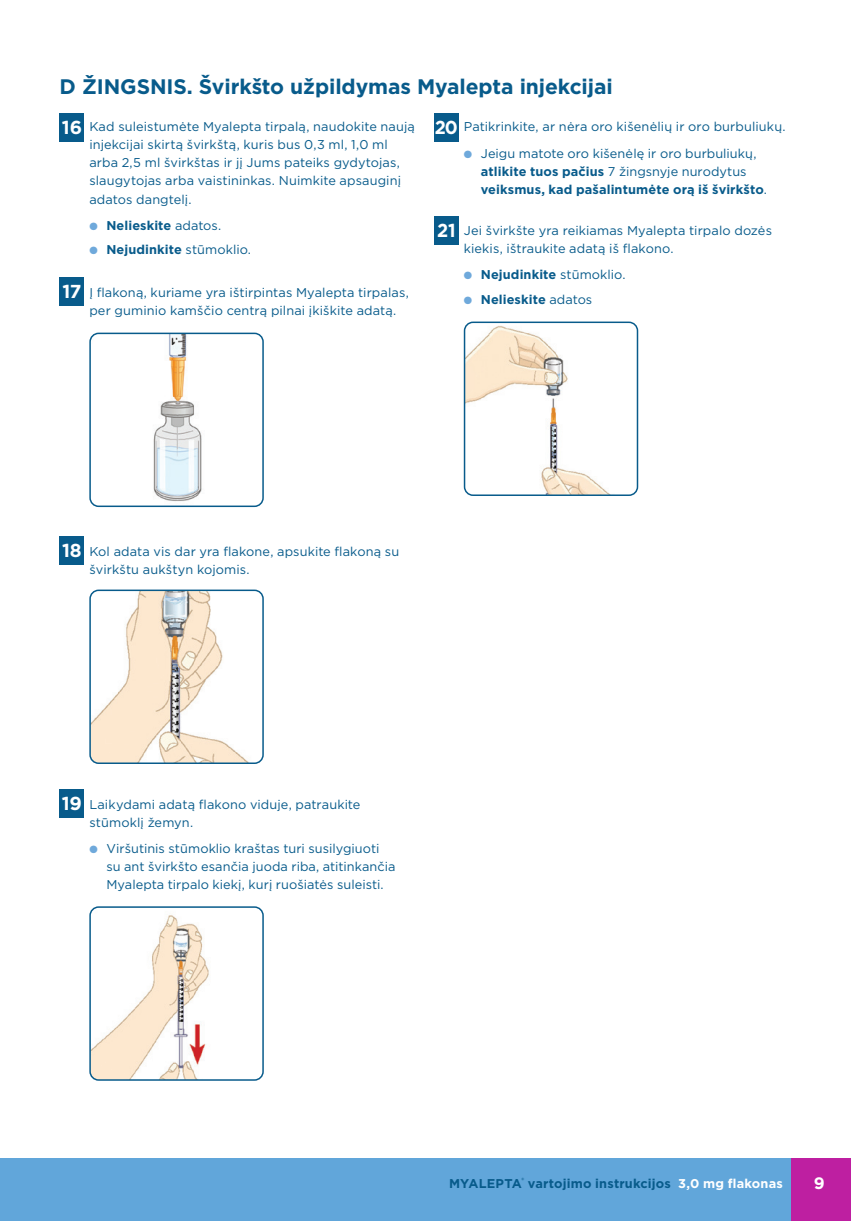
<style>
.page{position:relative;width:851px;height:1221px;background:#fff}
.page>*{position:absolute;margin:0;border:0;box-sizing:border-box;transform-origin:0 0}
.Subhead{font:700 21px "Gotham";letter-spacing:-.005em;color:#085b8b}
.t1{font:700 18.75px "Gotham";letter-spacing:-.005em;color:#fff}
.t2{font:700 18.75px "Gotham";letter-spacing:-.005em;color:#fff;scale:.95 1}
.t3{font:700 16.5px "Gotham";color:#fff}
.t4{font:12.75px/18px "Gotham";letter-spacing:.005em;color:#085b8b}
.t5{font:700 12.75px "Gotham";letter-spacing:.01em;color:#085b8b}
.s1{color:#6fa9db}
.s2{font-weight:400}
.s3{font-weight:700}
.s4{color:#fff}
</style>
<div class="page">
<div style="left:0;top:1158px;width:850px;height:62px;background:#61a6da"></div>
<div style="left:791px;top:1158px;width:59px;height:62px;background:#be1fa1"></div>
<img style="left:90px;top:909px;width:173px;height:170px">
<div style="left:89px;top:906px;width:175px;height:174px;border:2px solid #085b8b;border-radius:9px"></div>
<div style="left:60px;top:113px;width:24px;height:29px;background:#085b8b"></div>
<div style="left:60px;top:277px;width:24px;height:29px;background:#085b8b"></div>
<div style="left:60px;top:536px;width:24px;height:29px;background:#085b8b"></div>
<div style="left:60px;top:789px;width:24px;height:29px;background:#085b8b"></div>
<div style="left:434px;top:113px;width:24px;height:29px;background:#085b8b"></div>
<div style="left:434px;top:216px;width:24px;height:29px;background:#085b8b"></div>
<img style="left:92px;top:335px;width:171px;height:171px">
<div style="left:89px;top:332px;width:175px;height:175px;border:2px solid #085b8b;border-radius:9px"></div>
<img style="left:92px;top:592px;width:169px;height:169px">
<div style="left:89px;top:589px;width:175px;height:175px;border:2px solid #085b8b;border-radius:9px"></div>
<img style="left:466px;top:324px;width:171px;height:171px">
<div style="left:463px;top:321px;width:175px;height:175px;border:2px solid #085b8b;border-radius:9px"></div>
<p class="Subhead" style="left:60px;top:73px;width:554px">D ŽINGSNIS. Švirkšto užpildymas Myalepta injekcijai</p>
<p class="t1" style="left:62px;top:117px;width:22px">16</p>
<p class="t2" style="left:435px;top:117px;width:26px">20</p>
<p class="t4" style="left:89px;top:118px;width:327px">Kad suleistumėte Myalepta tirpalą, naudokite naują injekcijai skirtą švirkštą, kuris bus 0,3 ml, 1,0 ml arba 2,5 ml švirkštas ir jį Jums pateiks gydytojas, slaugytojas arba vaistininkas. Nuimkite apsauginį adatos dangtelį.</p>
<p class="t5" style="left:89px;top:217px;width:133px"><span class="s1">●</span> Nelieskite <span class="s2">adatos.</span></p>
<p class="t5" style="left:89px;top:241px;width:163px"><span class="s1">●</span> Nejudinkite <span class="s2">stūmoklio.</span></p>
<p class="t4" style="left:463px;top:118px;width:323px">Patikrinkite, ar nėra oro kišenėlių ir oro burbuliukų.</p>
<p class="t4" style="left:480px;top:144px;width:287px;text-indent:-17px"><span class="s1">●</span> Jeigu matote oro kišenėlę ir oro burbuliukų, <span class="s3">atlikite tuos pačius</span> 7 žingsnyje nurodytus <span class="s3">veiksmus, kad pašalintumėte orą iš švirkšto</span>.</p>
<p class="t4" style="left:463px;top:221px;width:310px">Jei švirkšte yra reikiamas Myalepta tirpalo dozės kiekis, ištraukite adatą iš flakono.</p>
<p class="t5" style="left:463px;top:266px;width:163px"><span class="s1">●</span> Nejudinkite <span class="s2">stūmoklio.</span></p>
<p class="t5" style="left:463px;top:290px;width:130px"><span class="s1">●</span> Nelieskite <span class="s2">adatos</span></p>
<p class="t2" style="left:437px;top:220px;width:21px">21</p>
<p class="t1" style="left:62px;top:281px;width:21px">17</p>
<p class="t4" style="left:89px;top:283px;width:321px">Į flakoną, kuriame yra ištirpintas Myalepta tirpalas, per guminio kamščio centrą pilnai įkiškite adatą.</p>
<p class="t1" style="left:62px;top:540px;width:21px">18</p>
<p class="t4" style="left:89px;top:542px;width:311px">Kol adata vis dar yra flakone, apsukite flakoną su švirkštu aukštyn kojomis.</p>
<p class="t1" style="left:62px;top:793px;width:22px">19</p>
<p class="t4" style="left:89px;top:794px;width:272px">Laikydami adatą flakono viduje, patraukite stūmoklį žemyn.</p>
<p class="t4" style="left:106px;top:839px;width:291px;text-indent:-17px"><span class="s1">●</span> Viršutinis stūmoklio kraštas turi susilygiuoti su ant švirkšto esančia juoda riba, atitinkančia<br>Myalepta tirpalo kiekį, kurį ruošiatės suleisti.</p>
<p class="t5" style="left:449px;top:1174px;width:335px">MYALEPTA<sup>®</sup> vartojimo instrukcijos <span class="s4">3,0 mg flakonas</span></p>
<p class="t3" style="left:813px;top:1172px;width:12px">9</p>
</div>
